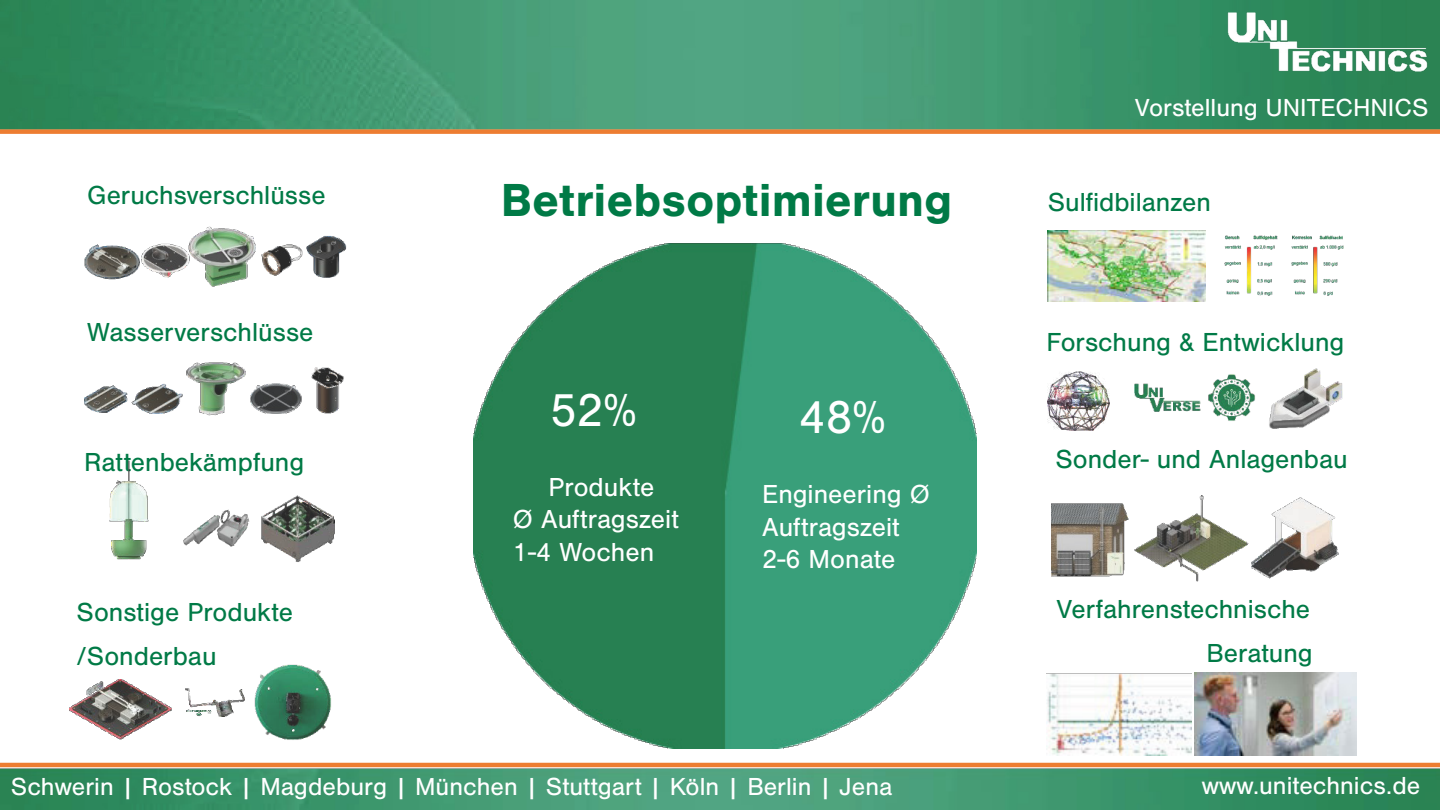
<style>
.page{position:relative;width:1440px;height:810px;background:#fff}
.page>*{position:absolute;margin:0;border:0;box-sizing:border-box;transform-origin:0 0}
.t1{font:48.15px "Nimbus San";color:#fff}
.t2{font:700 48px "Nimbus San";color:#007a46}
.t3{font:48px "Nimbus San";color:#fff}
.t4{font:27px/43.8px "Nimbus San";color:#007a46}
.t5{font:27px/32.4px "Nimbus San";color:#fff}
.t6{font:25.5px "Nimbus San";color:#fff}
</style>
<div class="page">
<img style="left:0;top:0;width:1440px;height:129px">
<img style="left:0;top:767px;width:1440px;height:43px">
<img style="left:1218px;top:10px;width:218px;height:66px">
<div style="left:0;top:129px;width:1440px;height:5px;background:#ed7d31"></div>
<hr style="left:0;top:763px;width:1440px;height:4px;background:#ed7d31">
<img style="left:183px;top:509px;width:67px;height:38px">
<img style="left:261px;top:495px;width:74px;height:67px">
<img style="left:109px;top:461px;width:40px;height:99px">
<img style="left:474px;top:243px;width:503px;height:506px">
<img style="left:1048px;top:371px;width:60px;height:59px">
<img style="left:1108px;top:374px;width:147px;height:47px">
<img style="left:1269px;top:369px;width:74px;height:60px">
<img style="left:85px;top:362px;width:259px;height:54px">
<img style="left:85px;top:226px;width:261px;height:61px">
<img style="left:70px;top:679px;width:102px;height:61px">
<img style="left:185px;top:689px;width:60px;height:27px">
<img style="left:254px;top:664px;width:77px;height:76px">
<img style="left:1048px;top:230px;width:158px;height:71px">
<img style="left:1224px;top:235px;width:120px;height:61px">
<img style="left:1134px;top:495px;width:113px;height:87px">
<img style="left:1247px;top:498px;width:92px;height:81px">
<img style="left:1052px;top:504px;width:77px;height:73px">
<img style="left:1194px;top:672px;width:163px;height:83px">
<img style="left:1047px;top:673px;width:145px;height:83px">
<p class="t6" style="left:1135px;top:94px;width:295px">Vorstellung UNITECHNICS</p>
<p class="t4" style="left:87px;top:174px;width:240px">Geruchsverschlüsse</p>
<h2 class="t2" style="left:501px;top:173px;width:453px">Betriebsoptimierung</h2>
<p class="t4" style="left:1048px;top:181px;width:165px">Sulfidbilanzen</p>
<p class="t4" style="left:87px;top:311px;width:228px">Wasserverschlüsse</p>
<p class="t4" style="left:1046px;top:320px;width:299px">Forschung &amp; Entwicklung</p>
<h1 class="t1" style="left:550px;top:383px;width:88px">52%</h1>
<h2 class="t3" style="left:799px;top:391px;width:88px">48%</h2>
<p class="t4" style="left:84px;top:440px;width:221px">Rattenbekämpfung</p>
<p class="t4" style="left:1055px;top:438px;width:294px">Sonder- und Anlagenbau</p>
<p class="t5" style="left:513px;top:471px;width:167px;text-indent:36px">Produkte<br>Ø Auftragszeit<br>1-4 Wochen</p>
<p class="t5" style="left:762px;top:479px;width:169px">Engineering Ø<br>Auftragszeit<br>2-6 Monate</p>
<p class="t4" style="left:77px;top:591px;width:218px">Sonstige Produkte /Sonderbau</p>
<p class="t4" style="left:1057px;top:587px;width:257px;text-align:right">Verfahrenstechnische<br>Beratung</p>
<p class="t6" style="left:11px;top:773px;width:883px">Schwerin | Rostock | Magdeburg | München | Stuttgart | Köln | Berlin | Jena</p>
<p class="t6" style="left:1202px;top:772px;width:220px">www.unitechnics.de</p>
</div>
